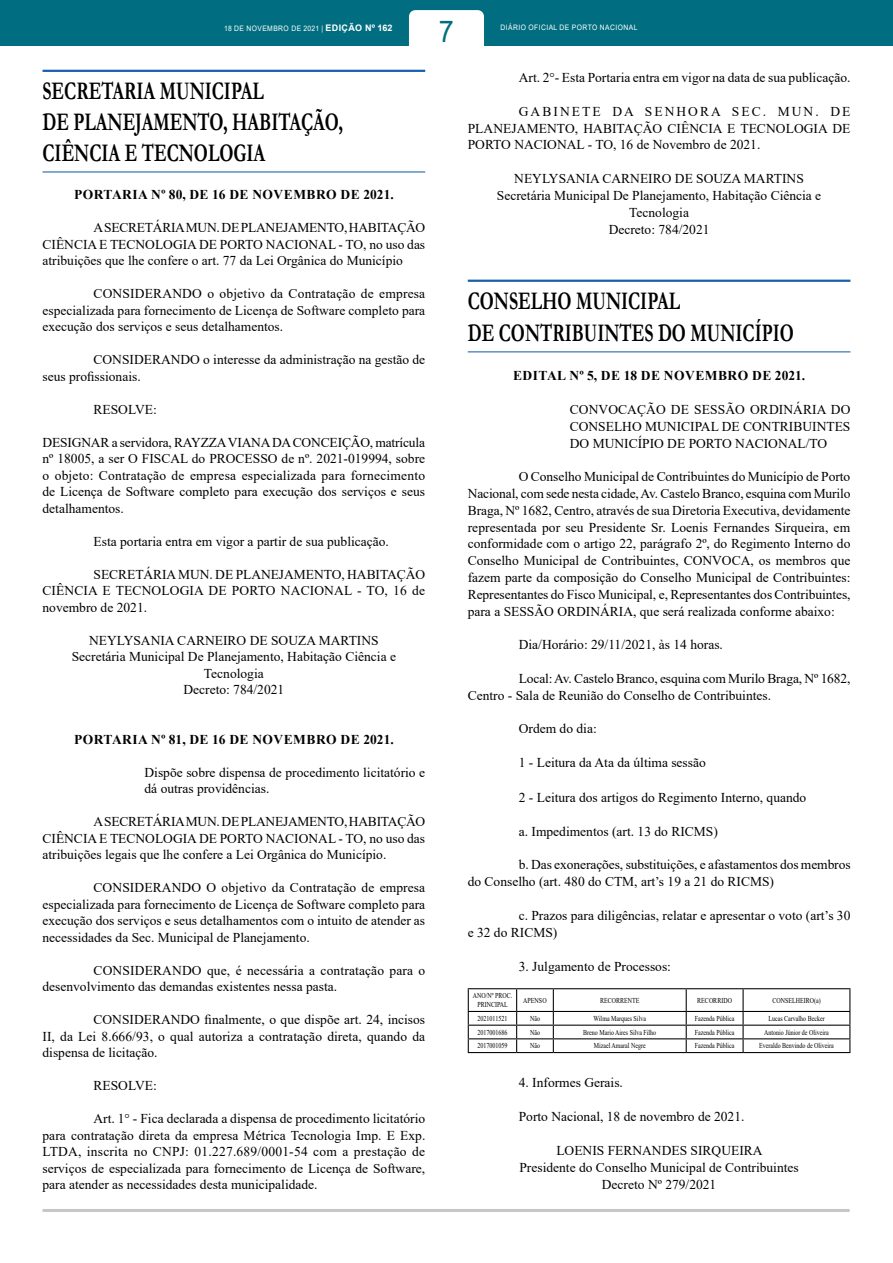
<style>
.page{position:relative;width:893px;height:1263px;background:#fff}
.page>*{position:absolute;margin:0;border:0;box-sizing:border-box;transform-origin:0 0}
.t1{font:30px "Arial";color:#006e80;scale:.9 1}
.t2{font:700 25.5px/30.6px "Garamond";color:#000;scale:.7 1}
.t3{font:13.5px/16.5px "Times New Roman";color:#000;text-align:justify}
.t4{font:700 13.5px "Times New Roman";letter-spacing:.035em;color:#000}
.t5{font:7.5px/9px "Times New Roman";color:#000;text-align:center;scale:.8 1}
.t6{font:7.5px "Arial";letter-spacing:.065em;color:#fff;scale:.9 1}
.s1{font-weight:700;font-size:9px}
</style>
<div class="page">
<div style="left:0;top:0;width:893px;height:46px;background:#006e80"></div>
<div style="left:409px;top:10px;width:75px;height:57px;background:#fff;border-radius:6px"></div>
<hr style="left:43px;top:1209px;width:807px;height:3px;background:#c6c6c6">
<hr style="left:43px;top:70px;width:382px;height:2px;background:#1961ac">
<hr style="left:43px;top:171px;width:382px;height:1px;background:#1961ac">
<hr style="left:468px;top:280px;width:382px;height:2px;background:#1961ac">
<hr style="left:468px;top:351px;width:382px;height:1px;background:#1961ac">
<hr style="left:742px;top:989px;width:2px;height:22px;background:#000">
<hr style="left:468px;top:1011px;width:49px;height:1px;background:#000">
<hr style="left:517px;top:1011px;width:36px;height:1px;background:#000">
<hr style="left:553px;top:1011px;width:133px;height:1px;background:#000">
<hr style="left:686px;top:1011px;width:57px;height:1px;background:#000">
<hr style="left:743px;top:1011px;width:107px;height:1px;background:#000">
<hr style="left:468px;top:1025px;width:49px;height:1px;background:#000">
<hr style="left:517px;top:1025px;width:36px;height:1px;background:#000">
<hr style="left:553px;top:1025px;width:133px;height:1px;background:#000">
<hr style="left:686px;top:1025px;width:57px;height:1px;background:#000">
<hr style="left:743px;top:1025px;width:107px;height:1px;background:#000">
<hr style="left:468px;top:1038px;width:49px;height:1px;background:#000">
<hr style="left:517px;top:1038px;width:36px;height:1px;background:#000">
<svg style="left:516px;top:989px;width:1px;height:63px"></svg>
<hr style="left:553px;top:1038px;width:133px;height:1px;background:#000">
<svg style="left:553px;top:989px;width:1px;height:63px"></svg>
<hr style="left:686px;top:1038px;width:57px;height:1px;background:#000">
<svg style="left:686px;top:989px;width:1px;height:63px"></svg>
<hr style="left:743px;top:1038px;width:107px;height:1px;background:#000">
<svg style="left:742px;top:1012px;width:2px;height:40px"></svg>
<hr style="left:468px;top:988px;width:49px;height:1px;background:#000">
<hr style="left:517px;top:988px;width:36px;height:1px;background:#000">
<hr style="left:553px;top:988px;width:133px;height:1px;background:#000">
<hr style="left:686px;top:988px;width:57px;height:1px;background:#000">
<hr style="left:743px;top:988px;width:107px;height:1px;background:#000">
<svg style="left:468px;top:989px;width:1px;height:63px"></svg>
<svg style="left:849px;top:989px;width:1px;height:63px"></svg>
<hr style="left:468px;top:1052px;width:49px;height:1px;background:#000">
<hr style="left:517px;top:1052px;width:36px;height:1px;background:#000">
<hr style="left:553px;top:1052px;width:133px;height:1px;background:#000">
<hr style="left:686px;top:1052px;width:57px;height:1px;background:#000">
<hr style="left:743px;top:1052px;width:107px;height:1px;background:#000">
<h1 class="t1" style="left:439px;top:11px;width:18px">7</h1>
<p class="t6" style="left:224px;top:24px;width:189px">18 DE NOVEMBRO DE 2021 | <span class="s1">EDIÇÃO Nº 162</span></p>
<p class="t6" style="left:501px;top:23px;width:154px">DIÁRIO OFICIAL DE PORTO NACIONAL</p>
<h2 class="t2" style="left:43px;top:76px;width:431px">SECRETARIA MUNICIPAL<br>DE PLANEJAMENTO, HABITAÇÃO,<br>CIÊNCIA E TECNOLOGIA</h2>
<p class="t4" style="left:74px;top:185px;width:321px">PORTARIA Nº 80, DE 16 DE NOVEMBRO DE 2021.</p>
<p class="t3" style="left:43px;top:219px;width:384px;text-indent:51px">A SECRETÁRIA MUN. DE PLANEJAMENTO, HABITAÇÃO CIÊNCIA E TECNOLOGIA DE PORTO NACIONAL - TO, no uso das atribuições que lhe confere o art. 77 da Lei Orgânica do Município</p>
<p class="t3" style="left:43px;top:285px;width:384px;text-indent:51px">CONSIDERANDO o objetivo da Contratação de empresa especializada para fornecimento de Licença de Software completo para execução dos serviços e seus detalhamentos.</p>
<p class="t3" style="left:43px;top:351px;width:384px;text-indent:51px">CONSIDERANDO o interesse da administração na gestão de seus profissionais.</p>
<p class="t3" style="left:94px;top:400px;width:65px">RESOLVE:</p>
<p class="t3" style="left:43px;top:433px;width:384px">DESIGNAR a servidora, RAYZZA VIANA DA CONCEIÇÃO, matrícula nº 18005, a ser O FISCAL do PROCESSO de nº. 2021-019994, sobre o objeto: Contratação de empresa especializada para fornecimento de Licença de Software completo para execução dos serviços e seus detalhamentos.</p>
<p class="t3" style="left:94px;top:532px;width:297px">Esta portaria entra em vigor a partir de sua publicação.</p>
<p class="t3" style="left:43px;top:565px;width:384px;text-indent:51px">SECRETÁRIA MUN. DE PLANEJAMENTO, HABITAÇÃO CIÊNCIA E TECNOLOGIA DE PORTO NACIONAL - TO, 16 de novembro de 2021.</p>
<p class="t3" style="left:72px;top:631px;width:326px;text-align:center">NEYLYSANIA CARNEIRO DE SOUZA MARTINS<br>Secretária Municipal De Planejamento, Habitação Ciência e<br>Tecnologia<br>Decreto: 784/2021</p>
<p class="t4" style="left:74px;top:729px;width:321px">PORTARIA Nº 81, DE 16 DE NOVEMBRO DE 2021.</p>
<p class="t3" style="left:145px;top:763px;width:282px">Dispõe sobre dispensa de procedimento licitatório e dá outras providências.</p>
<p class="t3" style="left:42px;top:813px;width:384px;text-indent:51px">A SECRETÁRIA MUN. DE PLANEJAMENTO, HABITAÇÃO CIÊNCIA E TECNOLOGIA DE PORTO NACIONAL - TO, no uso das atribuições legais que lhe confere a Lei Orgânica do Município.</p>
<p class="t3" style="left:42px;top:879px;width:384px;text-indent:51px">CONSIDERANDO O objetivo da Contratação de empresa especializada para fornecimento de Licença de Software completo para execução dos serviços e seus detalhamentos com o intuito de atender as necessidades da Sec. Municipal de Planejamento.</p>
<p class="t3" style="left:42px;top:961px;width:384px;text-indent:51px">CONSIDERANDO que, é necessária a contratação para o desenvolvimento das demandas existentes nessa pasta.</p>
<p class="t3" style="left:42px;top:1011px;width:384px;text-indent:51px">CONSIDERANDO finalmente, o que dispõe art. 24, incisos II, da Lei 8.666/93, o qual autoriza a contratação direta, quando da dispensa de licitação.</p>
<p class="t3" style="left:94px;top:1077px;width:65px">RESOLVE:</p>
<p class="t3" style="left:42px;top:1110px;width:384px;text-indent:51px">Art. 1° - Fica declarada a dispensa de procedimento licitatório para contratação direta da empresa Métrica Tecnologia Imp. E Exp.<br>LTDA, inscrita no CNPJ: 01.227.689/0001-54 com a prestação de serviços de especializada para fornecimento de Licença de Software, para atender as necessidades desta municipalidade.</p>
<p class="t3" style="left:519px;top:68px;width:333px">Art. 2°- Esta Portaria entra em vigor na data de sua publicação.</p>
<p class="t3" style="left:468px;top:102px;width:384px;line-height:17px;text-indent:51px">GABINETE DA SENHORA SEC. MUN. DE PLANEJAMENTO, HABITAÇÃO CIÊNCIA E TECNOLOGIA DE PORTO NACIONAL - TO, 16 de Novembro de 2021.</p>
<p class="t3" style="left:497px;top:170px;width:326px;line-height:17px;text-align:center">NEYLYSANIA CARNEIRO DE SOUZA MARTINS<br>Secretária Municipal De Planejamento, Habitação Ciência e<br>Tecnologia<br>Decreto: 784/2021</p>
<h2 class="t2" style="left:468px;top:286px;width:467px;line-height:31.2px">CONSELHO MUNICIPAL<br>DE CONTRIBUINTES DO MUNICÍPIO</h2>
<p class="t4" style="left:513px;top:366px;width:294px">EDITAL Nº 5, DE 18 DE NOVEMBRO DE 2021.</p>
<p class="t3" style="left:570px;top:401px;width:282px">CONVOCAÇÃO DE SESSÃO ORDINÁRIA DO CONSELHO MUNICIPAL DE CONTRIBUINTES DO MUNICÍPIO DE PORTO NACIONAL/TO</p>
<p class="t3" style="left:468px;top:468px;width:384px;text-indent:51px">O Conselho Municipal de Contribuintes do Município de Porto Nacional, com sede nesta cidade, Av. Castelo Branco, esquina com Murilo Braga, Nº 1682, Centro, através de sua Diretoria Executiva, devidamente representada por seu Presidente Sr. Loenis Fernandes Sirqueira, em conformidade com o artigo 22, parágrafo 2º, do Regimento Interno do Conselho Municipal de Contribuintes, CONVOCA, os membros que fazem parte da composição do Conselho Municipal de Contribuintes:<br>Representantes do Fisco Municipal, e, Representantes dos Contribuintes, para a SESSÃO ORDINÁRIA, que será realizada conforme abaixo:</p>
<p class="t3" style="left:519px;top:636px;width:206px">Dia/Horário: 29/11/2021, às 14 horas.</p>
<p class="t3" style="left:468px;top:669px;width:384px;text-indent:51px">Local: Av. Castelo Branco, esquina com Murilo Braga, Nº 1682,<br>Centro - Sala de Reunião do Conselho de Contribuintes.</p>
<p class="t3" style="left:519px;top:720px;width:79px">Ordem do dia:</p>
<p class="t3" style="left:519px;top:754px;width:189px">1 - Leitura da Ata da última sessão</p>
<p class="t3" style="left:519px;top:788px;width:289px">2 - Leitura dos artigos do Regimento Interno, quando</p>
<p class="t3" style="left:519px;top:822px;width:201px">a. Impedimentos (art. 13 do RICMS)</p>
<p class="t3" style="left:468px;top:856px;width:384px;line-height:17px;text-indent:51px">b. Das exonerações, substituições, e afastamentos dos membros do Conselho (art. 480 do CTM, art’s 19 a 21 do RICMS)</p>
<p class="t3" style="left:468px;top:907px;width:384px;line-height:17px;text-indent:51px">c. Prazos para diligências, relatar e apresentar o voto (art’s 30 e 32 do RICMS)</p>
<p class="t3" style="left:519px;top:958px;width:154px">3. Julgamento de Processos:</p>
<p class="t5" style="left:473px;top:991px;width:51px">ANO/Nº PROC.<br>PRINCIPAL</p>
<p class="t5" style="left:523px;top:995px;width:31px">APENSO</p>
<p class="t5" style="left:600px;top:995px;width:51px">RECORRENTE</p>
<p class="t5" style="left:697px;top:995px;width:45px">RECORRIDO</p>
<p class="t5" style="left:772px;top:995px;width:62px">CONSELHEIRO(a)</p>
<p class="t5" style="left:478px;top:1014px;width:39px">2021011521</p>
<p class="t5" style="left:530px;top:1014px;width:14px">Não</p>
<p class="t5" style="left:594px;top:1014px;width:67px">Wilma Marques Silva</p>
<p class="t5" style="left:695px;top:1014px;width:51px">Fazenda Pública</p>
<p class="t5" style="left:768px;top:1014px;width:72px">Lucas Carvalho Becker</p>
<p class="t5" style="left:477px;top:1027px;width:39px">2017001686</p>
<p class="t5" style="left:530px;top:1027px;width:14px">Não</p>
<p class="t5" style="left:583px;top:1027px;width:93px">Breno Mario Aires Silva Filho</p>
<p class="t5" style="left:695px;top:1027px;width:51px">Fazenda Pública</p>
<p class="t5" style="left:764px;top:1027px;width:82px">Antonio Júnior de Oliveira</p>
<p class="t5" style="left:477px;top:1041px;width:39px">2017001059</p>
<p class="t5" style="left:530px;top:1041px;width:14px">Não</p>
<p class="t5" style="left:594px;top:1041px;width:66px">Mizael Amaral Negre</p>
<p class="t5" style="left:695px;top:1041px;width:51px">Fazenda Pública</p>
<p class="t5" style="left:759px;top:1041px;width:95px">Everaldo Benvindo de Oliveira</p>
<p class="t3" style="left:519px;top:1074px;width:106px">4. Informes Gerais.</p>
<p class="t3" style="left:519px;top:1108px;width:227px">Porto Nacional, 18 de novembro de 2021.</p>
<p class="t3" style="left:519px;top:1141px;width:281px;line-height:17px;text-align:center">LOENIS FERNANDES SIRQUEIRA<br>Presidente do Conselho Municipal de Contribuintes<br>Decreto Nº 279/2021</p>
</div>
